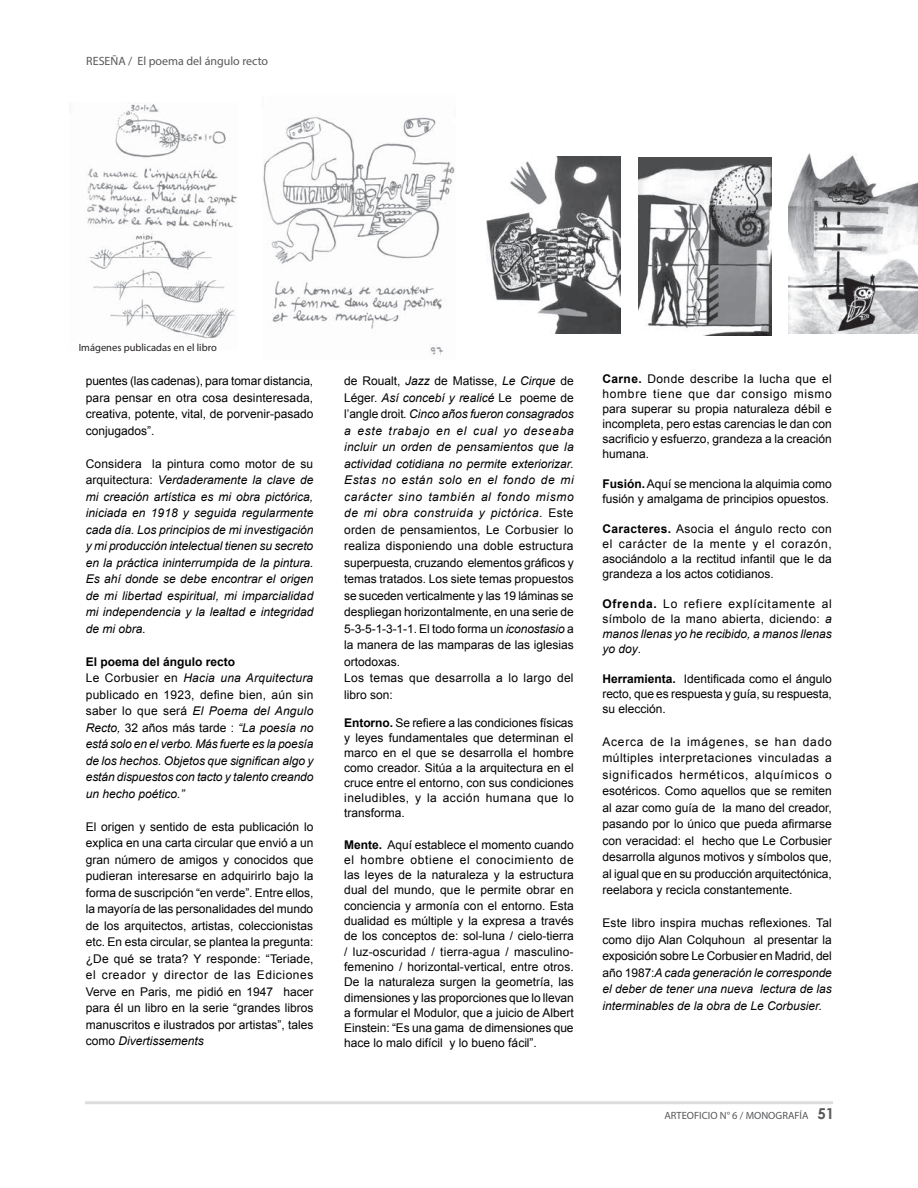
<style>
.page{position:relative;width:918px;height:1188px;background:#fff}
.page>*{position:absolute;margin:0;border:0;box-sizing:border-box;transform-origin:0 0}
.t1{font:12px/16.5px "Arial";color:#000001;text-align:justify}
.t2{font:italic 12px/16.5px "Arial";color:#000001;text-align:justify}
.t3{font:12px "Myriad Pro";color:#57585a}
.t4{font:10.5px "Myriad Pro";color:#231f20}
.t5{font:10.5px "Myriad Pro";color:#57585a}
.s1{font-style:normal}
.s2{font-weight:700;font-style:normal}
.s3{font-style:italic}
.s4{font-weight:700}
.s5{font-family:"Century Gothic";font-weight:700;font-size:15px}
</style>
<div class="page">
<hr style="left:85px;top:1101px;width:748px;height:3px;background:#dcdddf">
<img style="left:263px;top:117px;width:192px;height:238px">
<img style="left:487px;top:156px;width:134px;height:178px">
<img style="left:87px;top:103px;width:150px;height:236px">
<img style="left:788px;top:153px;width:130px;height:181px">
<img style="left:639px;top:157px;width:132px;height:178px">
<p class="t3" style="left:86px;top:54px;width:183px">RESEÑA / El poema del ángulo recto</p>
<p class="t4" style="left:79px;top:341px;width:140px">Imágenes publicadas en el libro</p>
<p class="t1" style="left:86px;top:373px;width:229px">puentes (las cadenas), para tomar distancia, para pensar en otra cosa desinteresada, creativa, potente, vital, de porvenir-pasado conjugados”.</p>
<p class="t2" style="left:86px;top:455px;width:229px"><span class="s1">Considera la pintura como motor de su arquitectura:</span> Verdaderamente la clave de mi creación artística es mi obra pictórica, iniciada en 1918 y seguida regularmente cada día. Los principios de mi investigación y mi producción intelectual tienen su secreto en la práctica ininterrumpida de la pintura.<br>Es ahí donde se debe encontrar el origen de mi libertad espiritual, mi imparcialidad mi independencia y la lealtad e integridad de mi obra.</p>
<p class="t2" style="left:86px;top:653px;width:229px;text-align:left"><span class="s2">El poema del ángulo recto<br></span><span class="s1">Le Corbusier en</span> Hacia una Arquitectura <span class="s1">publicado en 1923, define bien, aún sin saber lo que será</span> El Poema del Angulo Recto, <span class="s1">32 años más tarde :</span> “La poesía no está solo en el verbo. Más fuerte es la poesía de los hechos. Objetos que significan algo y están dispuestos con tacto y talento creando un hecho poético.”</p>
<p class="t1" style="left:86px;top:818px;width:229px">El origen y sentido de esta publicación lo explica en una carta circular que envió a un gran número de amigos y conocidos que pudieran interesarse en adquirirlo bajo la forma de suscripción “en verde”. Entre ellos, la mayoría de las personalidades del mundo de los arquitectos, artistas, coleccionistas etc. En esta circular, se plantea la pregunta: ¿De qué se trata? Y responde: “Teriade, el creador y director de las Ediciones Verve en Paris, me pidió en 1947 hacer para él un libro en la serie “grandes libros manuscritos e ilustrados por artistas”, tales como <span class="s3">Divertissements</span></p>
<p class="t1" style="left:344px;top:373px;width:231px;text-align:left">de Roualt, <span class="s3">Jazz</span> de Matisse, <span class="s3">Le Cirque</span> de Léger. <span class="s3">Así concebí y realicé</span> Le poeme de l’angle droit<span class="s3">. Cinco años fueron consagrados a este trabajo en el cual yo deseaba incluir un orden de pensamientos que la actividad cotidiana no permite exteriorizar.<br>Estas no están solo en el fondo de mi carácter sino también al fondo mismo de mi obra construida y pictórica</span>. Este orden de pensamientos, Le Corbusier lo realiza disponiendo una doble estructura superpuesta, cruzando elementos gráficos y temas tratados. Los siete temas propuestos se suceden verticalmente y las 19 láminas se despliegan horizontalmente, en una serie de 5-3-5-1-3-1-1. El todo forma un <span class="s3">iconostasio</span> a la manera de las mamparas de las iglesias ortodoxas.<br>Los temas que desarrolla a lo largo del libro son:</p>
<p class="t1" style="left:344px;top:715px;width:231px;line-height:15px"><span class="s4">Entorno.</span> Se refiere a las condiciones físicas y leyes fundamentales que determinan el marco en el que se desarrolla el hombre como creador. Sitúa a la arquitectura en el cruce entre el entorno, con sus condiciones ineludibles, y la acción humana que lo transforma.</p>
<p class="t1" style="left:344px;top:837px;width:231px;line-height:15.3px"><span class="s4">Mente.</span> Aquí establece el momento cuando el hombre obtiene el conocimiento de las leyes de la naturaleza y la estructura dual del mundo, que le permite obrar en conciencia y armonía con el entorno. Esta dualidad es múltiple y la expresa a través de los conceptos de: sol-luna / cielo-tierra / luz-oscuridad / tierra-agua / masculino&shy;femenino / horizontal-vertical, entre otros.<br>De la naturaleza surgen la geometría, las dimensiones y las proporciones que lo llevan a formular el Modulor, que a juicio de Albert Einstein: “Es una gama de dimensiones que hace lo malo difícil y lo bueno fácil”.</p>
<p class="t1" style="left:602px;top:371px;width:231px;line-height:15px"><span class="s4">Carne.</span> Donde describe la lucha que el hombre tiene que dar consigo mismo para superar su propia naturaleza débil e incompleta, pero estas carencias le dan con sacrificio y esfuerzo, grandeza a la creación humana.</p>
<p class="t1" style="left:602px;top:476px;width:231px;line-height:15px"><span class="s4">Fusión.</span> Aquí se menciona la alquimia como fusión y amalgama de principios opuestos.</p>
<p class="t1" style="left:602px;top:521px;width:231px;line-height:15px"><span class="s4">Caracteres.</span> Asocia el ángulo recto con el carácter de la mente y el corazón, asociándolo a la rectitud infantil que le da grandeza a los actos cotidianos.</p>
<p class="t1" style="left:602px;top:596px;width:231px;line-height:15px"><span class="s4">Ofrenda.</span> Lo refiere explícitamente al símbolo de la mano abierta, diciendo: <span class="s3">a manos llenas yo he recibido, a manos llenas yo doy</span>.</p>
<p class="t1" style="left:602px;top:671px;width:231px;line-height:15px"><span class="s4">Herramienta.</span> Identificada como el ángulo recto, que es respuesta y guía, su respuesta, su elección.</p>
<p class="t1" style="left:602px;top:734px;width:231px">Acerca de la imágenes, se han dado múltiples interpretaciones vinculadas a significados herméticos, alquímicos o esotéricos. Como aquellos que se remiten al azar como guía de la mano del creador, pasando por lo único que pueda afirmarse con veracidad: el hecho que Le Corbusier desarrolla algunos motivos y símbolos que, al igual que en su producción arquitectónica, reelabora y recicla constantemente.</p>
<p class="t1" style="left:602px;top:915px;width:231px">Este libro inspira muchas reflexiones. Tal como dijo Alan Colquhoun al presentar la exposición sobre Le Corbusier en Madrid, del año 1987:<span class="s3">A cada generación le corresponde el deber de tener una nueva lectura de las interminables de la obra de Le Corbusier.</span></p>
<p class="t5" style="left:664px;top:1109px;width:171px">ARTEOFICIO N° 6 / MONOGRAFÍA <span class="s5">51</span></p>
</div>
